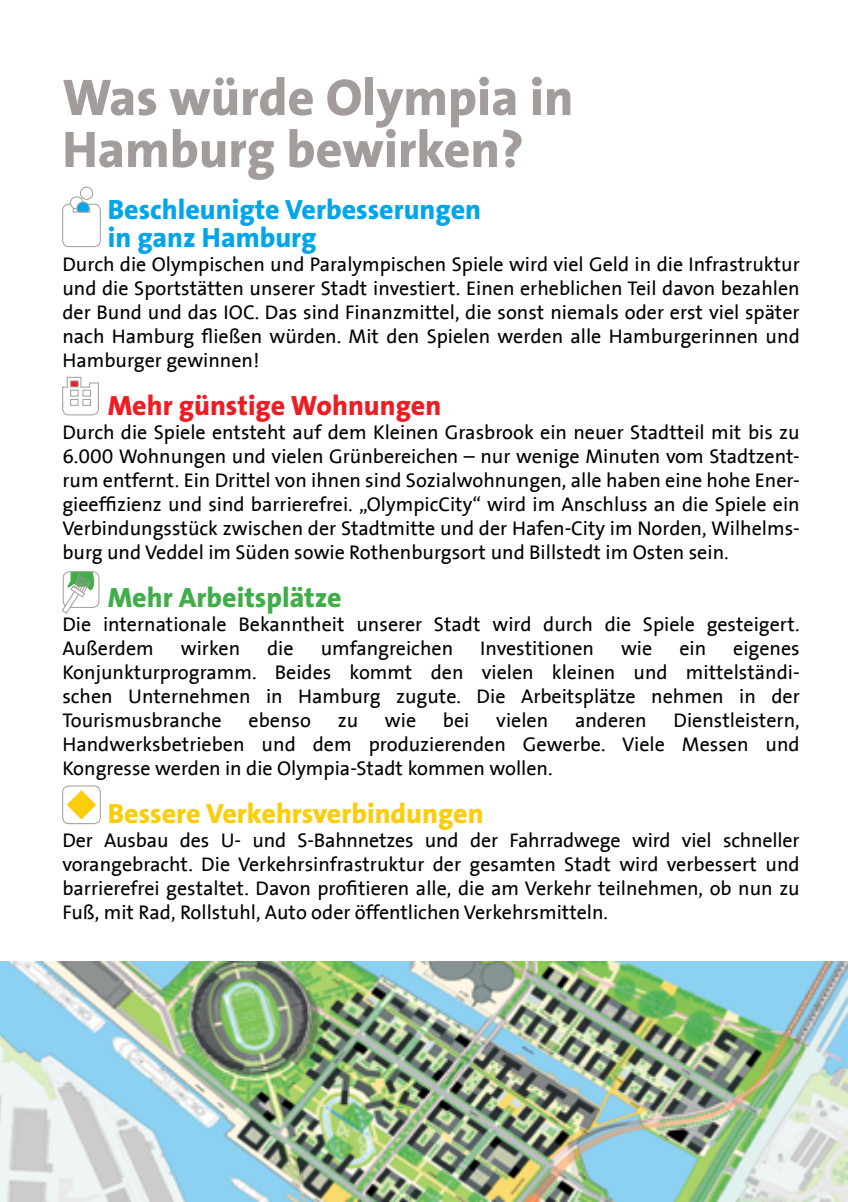
<style>
.page{position:relative;width:848px;height:1202px;background:#fff}
.page>*{position:absolute;margin:0;border:0;box-sizing:border-box;transform-origin:0 0}
.t1{font:800 52px/52px "The Sans B8";color:#a29c9a}
.t2{font:800 28px/28px "The Sans B8";color:#00a6e9}
.t3{font:800 28px "The Sans B8";color:#fbcd0b}
.t4{font:800 28px "The Sans B8";color:#ed1d24}
.t5{font:800 28px "The Sans B8";color:#41ad49}
.t6{font:20px/24px "SPD2002 The Sans";color:#000;text-align:justify}
</style>
<div class="page">
<img style="left:0;top:961px;width:848px;height:241px">
<div style="left:73px;top:208px;width:17px;height:4px;border:1px solid #a29c9a"></div>
<div style="left:62px;top:204px;width:39px;height:43px;border:1px solid #a29c9a;border-radius:6px"></div>
<div style="left:71px;top:197px;width:12px;height:12px;background:#fff;border-radius:50%"></div>
<div style="left:70px;top:196px;width:13px;height:13px;border:1px solid #a29c9a;border-radius:50%"></div>
<svg style="left:76px;top:201px;width:14px;height:12px"></svg>
<div style="left:80px;top:187px;width:13px;height:13px;border:1px solid #a29c9a;border-radius:50%"></div>
<svg style="left:62px;top:377px;width:37px;height:38px"></svg>
<div style="left:63px;top:571px;width:36px;height:37px;border:1px solid #a29c9a;border-radius:6px"></div>
<svg style="left:61px;top:571px;width:34px;height:43px"></svg>
<div style="left:62px;top:786px;width:39px;height:38px;border:1px solid #a29c9a;border-radius:6px"></div>
<svg style="left:67px;top:790px;width:29px;height:29px"></svg>
<h1 class="t1" style="left:62px;top:73px;width:512px">Was würde Olympia in<br>Hamburg bewirken?</h1>
<h2 class="t2" style="left:108px;top:196px;width:375px">Beschleunigte Verbesserungen in ganz Hamburg</h2>
<p class="t6" style="left:62px;top:253px;width:739px">Durch die Olympischen und Paralympischen Spiele wird viel Geld in die Infrastruktur und die Sportstätten unserer Stadt investiert. Einen erheblichen Teil davon bezahlen der Bund und das IOC. Das sind Finanzmittel, die sonst niemals oder erst viel später nach Hamburg fließen würden. Mit den Spielen werden alle Hamburgerinnen und Hamburger gewinnen!</p>
<h2 class="t4" style="left:108px;top:391px;width:335px">Mehr günstige Wohnungen</h2>
<p class="t6" style="left:62px;top:421px;width:739px">Durch die Spiele entsteht auf dem Kleinen Grasbrook ein neuer Stadtteil mit bis zu 6.000 Wohnungen und vielen Grünbereichen – nur wenige Minuten vom Stadtzent&shy;rum entfernt. Ein Drittel von ihnen sind Sozialwohnungen, alle haben eine hohe Ener&shy;gieeffizienz und sind barrierefrei. „OlympicCity“ wird im Anschluss an die Spiele ein Verbindungsstück zwischen der Stadtmitte und der Hafen-City im Norden, Wilhelms&shy;burg und Veddel im Süden sowie Rothenburgsort und Billstedt im Osten sein.</p>
<h2 class="t5" style="left:108px;top:583px;width:235px">Mehr Arbeitsplätze</h2>
<p class="t6" style="left:62px;top:613px;width:739px">Die internationale Bekanntheit unserer Stadt wird durch die Spiele gesteigert.<br>Außerdem</p>
<p class="t6" style="left:181px;top:637px;width:61px">wirken</p>
<p class="t6" style="left:267px;top:637px;width:28px">die</p>
<p class="t6" style="left:321px;top:637px;width:134px">umfangreichen</p>
<p class="t6" style="left:480px;top:637px;width:115px">Investitionen</p>
<p class="t6" style="left:621px;top:637px;width:33px">wie</p>
<p class="t6" style="left:679px;top:637px;width:28px">ein</p>
<p class="t6" style="left:62px;top:637px;width:739px;text-indent:670px">eigenes Konjunkturprogramm. Beides kommt den vielen kleinen und mittelständi&shy;schen Unternehmen in Hamburg zugute. Die Arbeitsplätze nehmen in der Tourismusbranche</p>
<p class="t6" style="left:62px;top:709px;width:738px;text-indent:611px">Dienstleistern, Handwerksbetrieben und dem produzierenden Gewerbe. Viele Messen und Kongresse werden in die Olympia-Stadt kommen wollen.</p>
<h2 class="t3" style="left:108px;top:799px;width:377px">Bessere Verkehrsverbindungen</h2>
<p class="t6" style="left:62px;top:829px;width:739px">Der Ausbau des U- und S-Bahnnetzes und der Fahrradwege wird viel schneller vorangebracht. Die Verkehrsinfrastruktur der gesamten Stadt wird verbessert und barrierefrei gestaltet. Davon profitieren alle, die am Verkehr teilnehmen, ob nun zu Fuß, mit Rad, Rollstuhl, Auto oder öffentlichen Verkehrsmitteln.</p>
<p class="t6" style="left:248px;top:709px;width:64px">ebenso</p>
<p class="t6" style="left:338px;top:709px;width:22px">zu</p>
<p class="t6" style="left:385px;top:709px;width:33px">wie</p>
<p class="t6" style="left:443px;top:709px;width:28px">bei</p>
<p class="t6" style="left:496px;top:709px;width:53px">vielen</p>
<p class="t6" style="left:575px;top:709px;width:73px">anderen</p>
</div>
